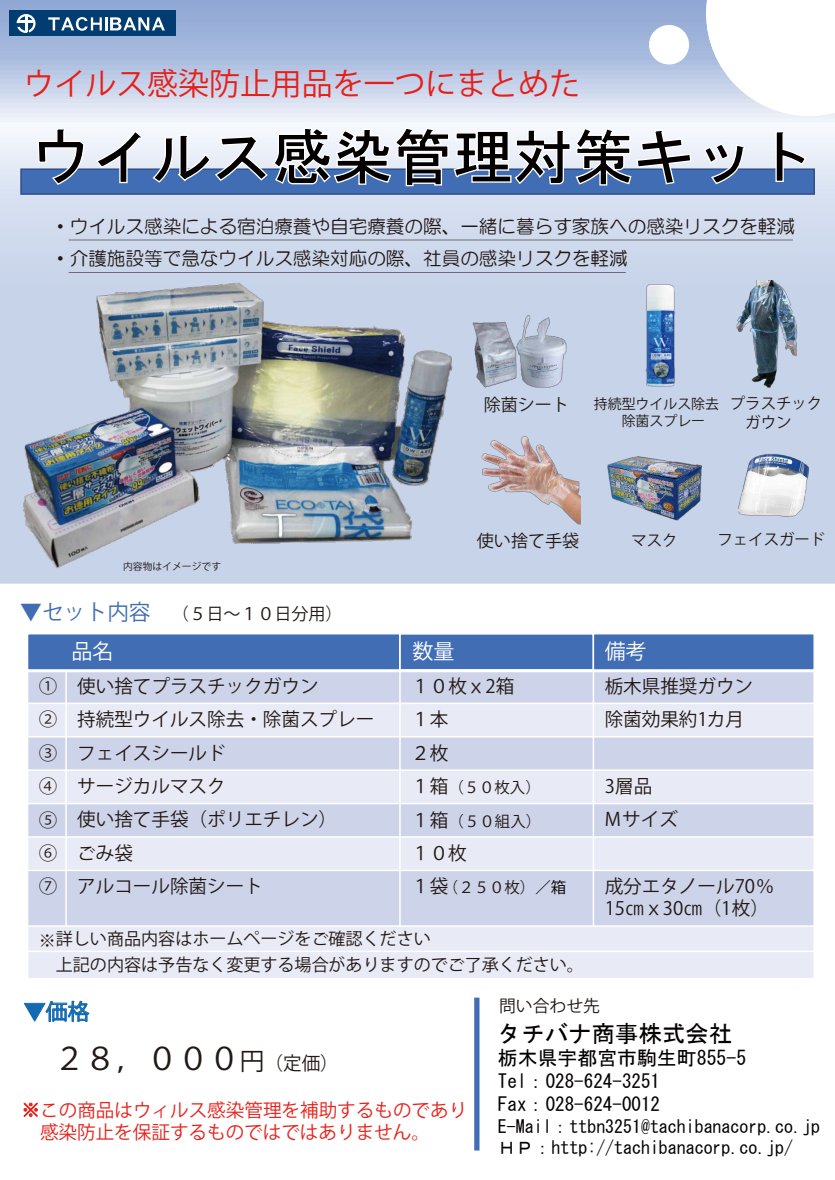
<style>
.page{position:relative;width:835px;height:1180px;background:#fff}
.page>*{position:absolute;margin:0;border:0;box-sizing:border-box;transform-origin:0 0}
.t1{font:60.2px "HG Gothic E";color:#040000}
.t2{font:30.97px "Koz Go Pr 6 N";color:#221815}
.t3{font:30.9px "Koz Go Pr 6 N";color:#e71f19}
.t4{font:23.45px "MS Gothic";color:#040000}
.t5{font:21.7px "Koz Go Pr 6 N";color:#136ab2}
.t6{font:20.96px "Koz Go Pr 6 N";color:#fff}
.t7{font:19.84px "MS Gothic";color:#040000}
.t8{font:19.07px/22.9px "MS Gothic";color:#040000}
.t9{font:18.69px/32.7px "HG Maru Gothic MPRO";color:#221815}
.t10{font:18.55px/22.3px "Koz Go Pr 6 N";color:#221815}
.t11{font:18.55px/21.9px "Koz Go Pr 6 N";color:#e7211a}
.t12{font:18.55px "Koz Go Pr 6 N";color:#221714}
.t13{font:17.88px/21.5px "MS Gothic";color:#040000}
.t14{font:17.08px/25.7px "Koz Go Pr 6 N";color:#221815}
.t15{font:16.8px "Koz Go Pr 6 N";color:#221815}
.t16{font:15.43px "Koz Go Pr 6 N";color:#221815}
.t17{font:15.4px "Koz Go Pr 6 N";color:#221815}
.t18{font:13.93px/16.7px "Koz Go Pr 6 N";color:#221815}
.t19{font:9.8px "Koz Go Pr 6 N";color:#221815}
.s1{font-size:21.7px;color:#416db4}
.s2{font-size:18.55px}
.s3{color:#221815}
.s4{color:#040000}
.s5{font-size:24.67px}
</style>
<div class="page">
<svg style="left:0;top:0;width:834px;height:583px;background:#c5d1e9"></svg>
<svg style="left:706px;top:0;width:128px;height:116px"></svg>
<svg style="left:497px;top:239px;width:295px;height:1px"></svg>
<svg style="left:497px;top:272px;width:128px;height:1px"></svg>
<img style="left:497px;top:314px;width:70px;height:82px">
<svg style="left:23px;top:1102px;width:15px;height:15px"></svg>
<svg style="left:24px;top:1000px;width:66px;height:22px"></svg>
<div style="left:649px;top:26px;width:39px;height:38px;background:#fff;border-radius:50%"></div>
<div style="left:649px;top:25px;width:40px;height:39px;border:1px solid #fff;border-radius:50%"></div>
<div style="left:20px;top:168px;width:794px;height:27px;background:#416db4;border:1px solid #2e4f89"></div>
<img style="left:598px;top:446px;width:113px;height:75px">
<img style="left:497px;top:432px;width:83px;height:99px">
<img style="left:637px;top:279px;width:44px;height:110px">
<img style="left:738px;top:450px;width:73px;height:72px">
<img style="left:729px;top:280px;width:76px;height:108px">
<svg style="left:37px;top:128px;width:48px;height:57px"></svg>
<svg style="left:95px;top:129px;width:47px;height:55px"></svg>
<svg style="left:151px;top:126px;width:541px;height:61px"></svg>
<svg style="left:702px;top:142px;width:43px;height:43px"></svg>
<svg style="left:774px;top:130px;width:33px;height:52px"></svg>
<div style="left:474px;top:997px;width:5px;height:153px;background:#416db4"></div>
<div style="left:28px;top:670px;width:38px;height:33px;background:#cdd3e8"></div>
<div style="left:66px;top:670px;width:334px;height:33px;background:#cdd3e8"></div>
<div style="left:400px;top:670px;width:193px;height:33px;background:#cdd3e8"></div>
<div style="left:593px;top:670px;width:221px;height:33px;background:#cdd3e8"></div>
<div style="left:28px;top:703px;width:38px;height:34px;background:#e8eaf5"></div>
<div style="left:66px;top:703px;width:334px;height:34px;background:#e8eaf5"></div>
<div style="left:400px;top:703px;width:193px;height:34px;background:#e8eaf5"></div>
<div style="left:593px;top:703px;width:221px;height:34px;background:#e8eaf5"></div>
<div style="left:28px;top:737px;width:38px;height:33px;background:#cdd3e8"></div>
<div style="left:66px;top:737px;width:334px;height:33px;background:#cdd3e8"></div>
<div style="left:400px;top:737px;width:193px;height:33px;background:#cdd3e8"></div>
<div style="left:593px;top:737px;width:221px;height:33px;background:#cdd3e8"></div>
<div style="left:28px;top:770px;width:38px;height:33px;background:#e8eaf5"></div>
<div style="left:66px;top:770px;width:334px;height:33px;background:#e8eaf5"></div>
<div style="left:400px;top:770px;width:193px;height:33px;background:#e8eaf5"></div>
<div style="left:593px;top:770px;width:221px;height:33px;background:#e8eaf5"></div>
<div style="left:28px;top:803px;width:38px;height:34px;background:#cdd3e8"></div>
<div style="left:66px;top:803px;width:334px;height:34px;background:#cdd3e8"></div>
<div style="left:400px;top:803px;width:193px;height:34px;background:#cdd3e8"></div>
<div style="left:593px;top:803px;width:221px;height:34px;background:#cdd3e8"></div>
<div style="left:28px;top:837px;width:38px;height:33px;background:#e8eaf5"></div>
<div style="left:66px;top:837px;width:334px;height:33px;background:#e8eaf5"></div>
<div style="left:400px;top:837px;width:193px;height:33px;background:#e8eaf5"></div>
<div style="left:593px;top:837px;width:221px;height:33px;background:#e8eaf5"></div>
<div style="left:28px;top:870px;width:38px;height:56px;background:#cdd3e8"></div>
<div style="left:66px;top:870px;width:334px;height:56px;background:#cdd3e8"></div>
<div style="left:400px;top:870px;width:193px;height:56px;background:#cdd3e8"></div>
<div style="left:593px;top:870px;width:221px;height:56px;background:#cdd3e8"></div>
<div style="left:28px;top:926px;width:786px;height:52px;background:#e8eaf5"></div>
<hr style="left:65px;top:667px;width:2px;height:260px;background:#fff">
<hr style="left:399px;top:633px;width:1px;height:294px;background:#fff">
<hr style="left:592px;top:633px;width:2px;height:294px;background:#fff">
<div style="left:27px;top:667px;width:787px;height:5px;background:#fff"></div>
<hr style="left:27px;top:702px;width:787px;height:2px;background:#fff">
<hr style="left:27px;top:736px;width:787px;height:1px;background:#fff">
<hr style="left:27px;top:769px;width:787px;height:2px;background:#fff">
<hr style="left:27px;top:803px;width:787px;height:1px;background:#fff">
<hr style="left:27px;top:836px;width:787px;height:2px;background:#fff">
<hr style="left:27px;top:869px;width:787px;height:2px;background:#fff">
<hr style="left:27px;top:925px;width:787px;height:2px;background:#fff">
<hr style="left:813px;top:633px;width:1px;height:346px;background:#fff">
<hr style="left:27px;top:950px;width:787px;height:2px;background:#fff">
<div style="left:27px;top:633px;width:373px;height:37px;background:#416db4;border:1px solid #fff"></div>
<div style="left:399px;top:633px;width:195px;height:38px;background:#416db4;border:2px solid #fff"></div>
<div style="left:592px;top:633px;width:222px;height:37px;background:#416db4;border:1px solid #fff"></div>
<div style="left:10px;top:11px;width:166px;height:25px;background:#013d71"></div>
<svg style="left:48px;top:17px;width:117px;height:14px"></svg>
<svg style="left:17px;top:14px;width:19px;height:19px"></svg>
<img style="left:0;top:238px;width:497px;height:344px">
<h3 class="t3" style="left:24px;top:67px;width:558px">ウイルス感染防止用品を一つにまとめた</h3>
<h1 class="t1" style="left:31px;top:126px;width:784px">ウイルス感染管理対策キット</h1>
<p class="t9" style="left:51px;top:210px;width:745px">・ウイルス感染による宿泊療養や自宅療養の際、一緒に暮らす家族への感染リスクを軽減・介護施設等で急なウイルス感染対応の際、社員の感染リスクを軽減</p>
<p class="t14" style="left:483px;top:392px;width:87px">除菌シート</p>
<p class="t18" style="left:621px;top:396px;width:99px;text-indent:-28px">持続型ウイルス除去除菌スプレー</p>
<p class="t17" style="left:729px;top:395px;width:94px">プラスチック</p>
<p class="t16" style="left:745px;top:413px;width:48px">ガウン</p>
<p class="t19" style="left:123px;top:561px;width:99px">内容物はイメージです</p>
<p class="t14" style="left:477px;top:528px;width:104px">使い捨て手袋</p>
<p class="t17" style="left:631px;top:531px;width:48px">マスク</p>
<p class="t17" style="left:717px;top:530px;width:109px">フェイスガード</p>
<p class="t14" style="left:20px;top:601px;width:324px"><span class="s1">▼セット内容</span> （５日～１０日分用）</p>
<p class="t6" style="left:72px;top:639px;width:43px">品名</p>
<p class="t6" style="left:604px;top:639px;width:43px">備考</p>
<p class="t10" style="left:39px;top:675px;width:281px">① 使い捨てプラスチックガウン</p>
<p class="t10" style="left:411px;top:675px;width:105px">１０枚ｘ2箱</p>
<p class="t10" style="left:604px;top:675px;width:150px">栃木県推奨ガウン</p>
<p class="t10" style="left:39px;top:708px;width:337px">② 持続型ウイルス除去・除菌スプレー</p>
<p class="t10" style="left:411px;top:708px;width:39px">１本</p>
<p class="t10" style="left:604px;top:708px;width:141px">除菌効果約1カ月</p>
<p class="t10" style="left:39px;top:742px;width:188px">③ フェイスシールド</p>
<p class="t10" style="left:411px;top:742px;width:39px">２枚</p>
<p class="t10" style="left:39px;top:775px;width:188px">④ サージカルマスク</p>
<p class="t17" style="left:411px;top:778px;width:131px"><span class="s2">１箱</span>（５０枚入）</p>
<p class="t10" style="left:604px;top:775px;width:49px">3層品</p>
<p class="t12" style="left:39px;top:809px;width:300px"><span class="s3">⑤ 使い捨て手袋</span>（ポリエチレン）</p>
<p class="t17" style="left:411px;top:812px;width:131px"><span class="s2">１箱</span>（５０組入）</p>
<p class="t10" style="left:604px;top:809px;width:75px">Mサイズ</p>
<p class="t10" style="left:39px;top:842px;width:96px">⑥ ごみ袋</p>
<p class="t10" style="left:411px;top:842px;width:57px">１０枚</p>
<p class="t10" style="left:39px;top:875px;width:226px">⑦ アルコール除菌シート</p>
<p class="t17" style="left:411px;top:879px;width:156px"><span class="s2">１袋</span>（２５０枚）<span class="s4">／箱</span></p>
<p class="t10" style="left:604px;top:875px;width:171px">成分エタノール70％<br>15㎝ｘ30㎝（1枚）</p>
<p class="t14" style="left:56px;top:926px;width:529px;text-indent:-17px">※詳しい商品内容はホームページをご確認ください<br>上記の内容は予告なく変更する場合がありますのでご了承ください。</p>
<p class="t6" style="left:412px;top:639px;width:43px">数量</p>
<p class="t5" style="left:24px;top:999px;width:67px">▼価格</p>
<h2 class="t2" style="left:54px;top:1040px;width:286px">２８，０００<span class="s5">円</span><span class="s2">（定価）</span></h2>
<p class="t11" style="left:40px;top:1099px;width:428px;text-indent:-19px">※この商品はウィルス感染管理を補助するものであり感染防止を保証するものではではありません。</p>
<p class="t15" style="left:499px;top:996px;width:102px">問い合わせ先</p>
<p class="t4" style="left:498px;top:1021px;width:236px">タチバナ商事株式会社</p>
<p class="t7" style="left:498px;top:1048px;width:250px">栃木県宇都宮市駒生町855-5</p>
<p class="t8" style="left:498px;top:1070px;width:164px">Tel：028-624-3251<br>Fax：028-624-0012</p>
<p class="t13" style="left:498px;top:1115px;width:323px">E-Mail：ttbn3251@tachibanacorp.co.jp<br>ＨＰ：http://tachibanacorp.co.jp/</p>
</div>
